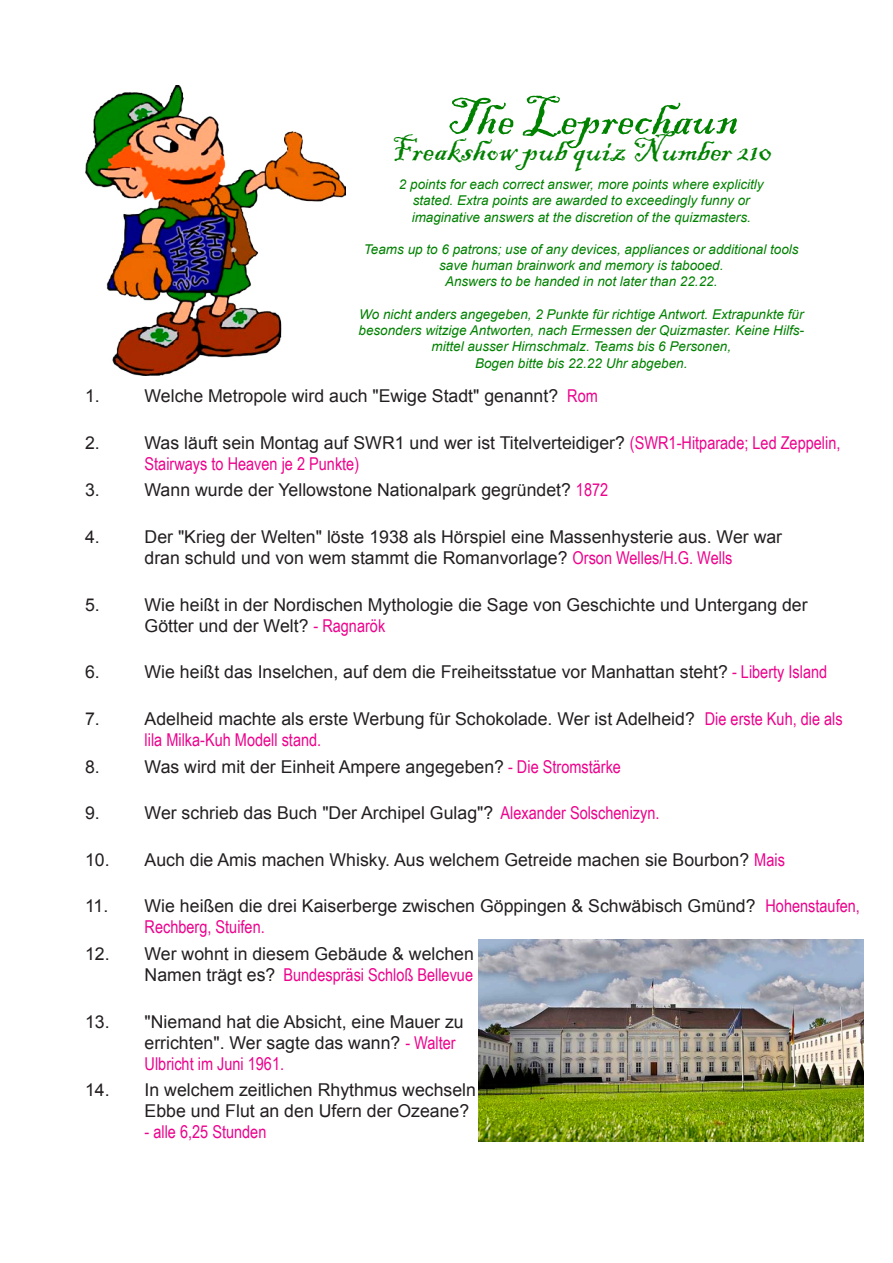
<style>
.page{position:relative;width:893px;height:1263px;background:#fff}
.page>*{position:absolute;margin:0;border:0;box-sizing:border-box;transform-origin:0 0}
.t1{font:54px "Blackadder ITC";color:#008100}
.t2{font:36px "Blackadder ITC";color:#008100}
.t3{font:17.7px/21px "Arial";color:#231f20}
.t4{font:17.7px "Arial Narrow";color:#ed028c}
.t5{font:italic 13.5px/16.2px "Arial";color:#008100;text-align:center}
.s1{font-family:"Arial Narrow";color:#ed028c}
.s2{font-family:"Arial";color:#231f20}
</style>
<div class="page">
<img style="left:479px;top:939px;width:384px;height:203px">
<img style="left:85px;top:85px;width:260px;height:291px">
<h1 class="t1" style="left:447px;top:85px;width:293px">The Leprechaun</h1>
<h2 class="t2" style="left:391px;top:128px;width:383px">Freakshow pub quiz Number 210</h2>
<p class="t5" style="left:399px;top:177px;width:366px">2 points for each correct answer, more points where explicitly stated. Extra points are awarded to exceedingly funny or imaginative answers at the discretion of the quizmasters.</p>
<p class="t5" style="left:364px;top:241px;width:436px">Teams up to 6 patrons; use of any devices, appliances or additional tools save human brainwork and memory is tabooed.<br>Answers to be handed in not later than 22.22.</p>
<p class="t5" style="left:359px;top:306px;width:447px">Wo nicht anders angegeben, 2 Punkte für richtige Antwort. Extrapunkte für besonders witzige Antworten, nach Ermessen der Quizmaster. Keine Hilfs&shy;mittel ausser Hirnschmalz. Teams bis 6 Personen,<br>Bogen bitte bis 22.22 Uhr abgeben.</p>
<p class="t3" style="left:85px;top:385px;width:16px">1.</p>
<p class="t3" style="left:145px;top:385px;width:455px">Welche Metropole wird auch "Ewige Stadt" genannt? <span class="s1">Rom</span></p>
<p class="t3" style="left:85px;top:432px;width:16px">2.</p>
<p class="t3" style="left:145px;top:432px;width:697px">Was läuft sein Montag auf SWR1 und wer ist Titelverteidiger? <span class="s1">(SWR1-Hitparade; Led Zeppelin,</span></p>
<p class="t4" style="left:145px;top:450px;width:216px">Stairways to Heaven je 2 Punkte)</p>
<p class="t3" style="left:85px;top:480px;width:16px">3.</p>
<p class="t3" style="left:145px;top:480px;width:465px">Wann wurde der Yellowstone Nationalpark gegründet? <span class="s1">1872</span></p>
<p class="t3" style="left:85px;top:526px;width:16px">4.</p>
<p class="t3" style="left:145px;top:526px;width:639px">Der "Krieg der Welten" löste 1938 als Hörspiel eine Massenhysterie aus. Wer war dran schuld und von wem stammt die Romanvorlage? <span class="s1">Orson Welles/H.G. Wells</span></p>
<p class="t3" style="left:85px;top:594px;width:16px">5.</p>
<p class="t3" style="left:145px;top:594px;width:665px">Wie heißt in der Nordischen Mythologie die Sage von Geschichte und Untergang der<br>Götter und der Welt? <span class="s1">- Ragnarök</span></p>
<p class="t3" style="left:85px;top:661px;width:16px">6.</p>
<p class="t3" style="left:145px;top:661px;width:684px">Wie heißt das Inselchen, auf dem die Freiheitsstatue vor Manhattan steht? <span class="s1">- Liberty Island</span></p>
<p class="t3" style="left:85px;top:708px;width:16px">7.</p>
<p class="t3" style="left:145px;top:708px;width:700px">Adelheid machte als erste Werbung für Schokolade. Wer ist Adelheid? <span class="s1">Die erste Kuh, die als</span></p>
<p class="t4" style="left:145px;top:726px;width:178px">lila Milka-Kuh Modell stand.</p>
<p class="t3" style="left:85px;top:756px;width:16px">8.</p>
<p class="t3" style="left:145px;top:756px;width:478px">Was wird mit der Einheit Ampere angegeben? <span class="s1">- Die Stromstärke</span></p>
<p class="t3" style="left:85px;top:802px;width:16px">9.</p>
<p class="t3" style="left:145px;top:802px;width:516px">Wer schrieb das Buch "Der Archipel Gulag"? <span class="s1">Alexander Solschenizyn.</span></p>
<p class="t3" style="left:85px;top:849px;width:701px">10. Auch die Amis machen Whisky. Aus welchem Getreide machen sie Bourbon? <span class="s1">Mais</span></p>
<p class="t3" style="left:85px;top:895px;width:776px">11. Wie heißen die drei Kaiserberge zwischen Göppingen &amp; Schwäbisch Gmünd? <span class="s1">Hohenstaufen,</span></p>
<p class="t4" style="left:145px;top:914px;width:122px">Rechberg, Stuifen.</p>
<p class="t3" style="left:85px;top:943px;width:390px">12. Wer wohnt in diesem Gebäude &amp; welchen</p>
<p class="t4" style="left:145px;top:962px;width:330px"><span class="s2">Namen trägt es?</span> Bundespräsi Schloß Bellevue</p>
<p class="t3" style="left:145px;top:1011px;width:321px;text-indent:-60px">13. "Niemand hat die Absicht, eine Mauer zu errichten". Wer sagte das wann? <span class="s1">- Walter</span></p>
<p class="t4" style="left:145px;top:1050px;width:141px">Ulbricht im Juni 1961.</p>
<p class="t3" style="left:145px;top:1080px;width:333px;text-indent:-60px">14. In welchem zeitlichen Rhythmus wechseln<br>Ebbe und Flut an den Ufern der Ozeane?</p>
<p class="t4" style="left:145px;top:1119px;width:123px">- alle 6,25 Stunden</p>
</div>
